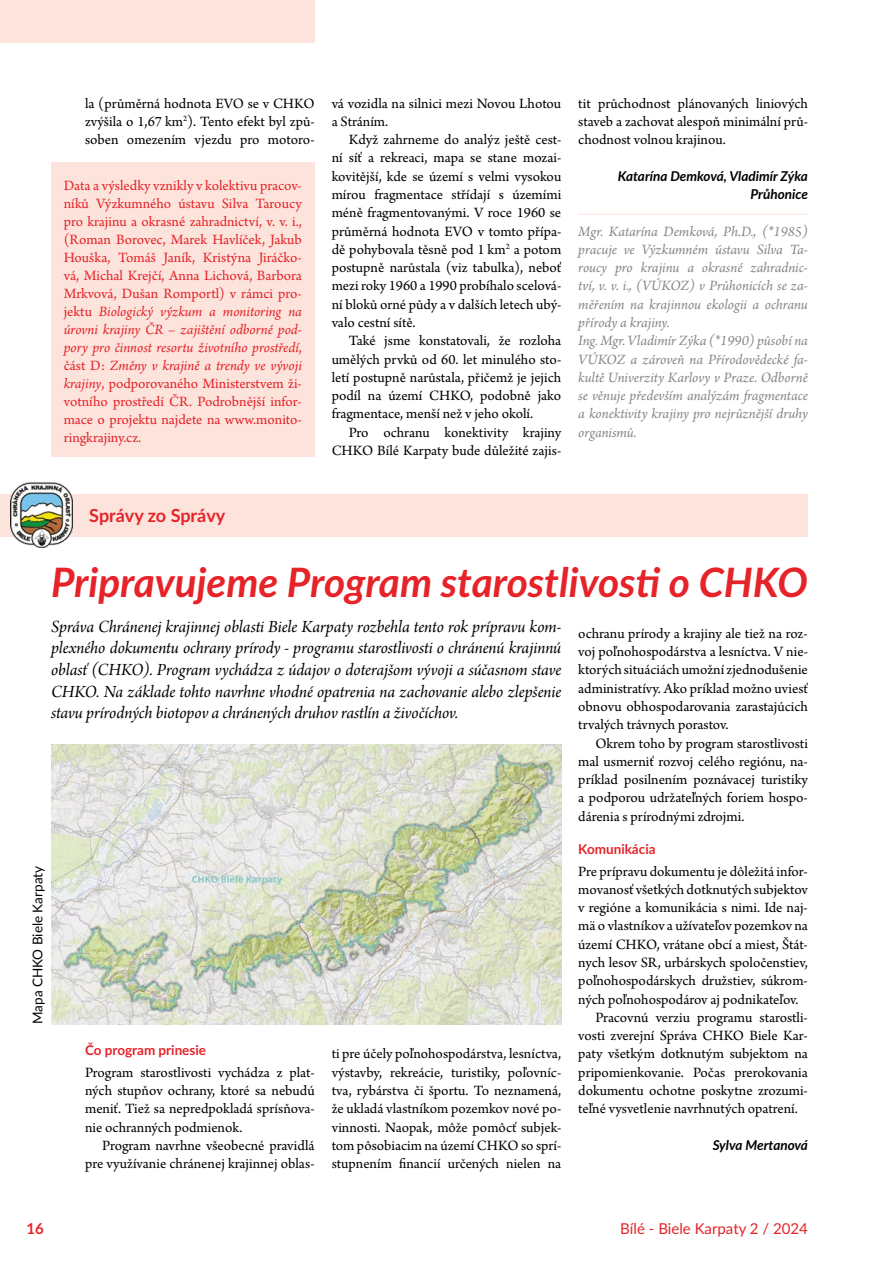
<style>
.page{position:relative;width:893px;height:1263px;background:#fff}
.page>*{position:absolute;margin:0;border:0;box-sizing:border-box;transform-origin:0 0}
.t1{font:italic 700 40.5px "Lato";color:#e52329}
.t2{font:18px/21.6px "Arno Pro Italic Subhead";letter-spacing:-.005em;color:#000;text-align:justify}
.t3{font:700 18px "Lato";color:#e52329}
.t4{font:15px/18.3px "Arno Pro";color:#000;text-align:justify}
.t5{font:15px/18px "Arno Pro";color:#e52329;text-align:justify}
.t6{font:italic 15px/18.3px "Arno Pro";letter-spacing:-.005em;color:#878787}
.t7{font:15px "Lato";color:#e52329}
.t8{font:700 15px "Lato";color:#e52329}
.t9{font:italic 700 13.5px/18.3px "Lato";color:#000;text-align:right}
.t10{font:700 13.5px "Lato";color:#e52329}
.t11{font:13.5px "Lato";color:#000}
.s1{font-style:italic}
</style>
<div class="page">
<div style="left:0;top:0;width:315px;height:43px;background:#fce4dc"></div>
<img style="left:51px;top:745px;width:510px;height:279px">
<hr style="left:578px;top:214px;width:230px;height:1px;background:#fce4dc">
<div style="left:0;top:494px;width:808px;height:42px;background:#fce4dc"></div>
<img style="left:11px;top:482px;width:61px;height:66px">
<div style="left:51px;top:162px;width:264px;height:294px;background:#fce4dc"></div>
<p class="t4" style="left:85px;top:95px;width:231px">la (průměrná hodnota EVO se v CHKO zvýšila o 1,67 km<sup>2</sup>). Tento efekt byl způ‑ soben omezením vjezdu pro motoro‑</p>
<p class="t4" style="left:332px;top:95px;width:231px">vá vozidla na silnici mezi Novou Lhotou a Stráním.</p>
<p class="t4" style="left:332px;top:131px;width:231px;text-indent:17px">Když zahrneme do analýz ještě cest‑ ní síť a rekreaci, mapa se stane mozai‑ kovitější, kde se území s velmi vysokou mírou fragmentace střídají s územími méně fragmentovanými. V roce 1960 se průměrná hodnota EVO v tomto přípa‑ dě pohybovala těsně pod 1 km<sup>2</sup> a potom postupně narůstala (viz tabulka), neboť mezi roky 1960 a 1990 probíhalo scelová‑ ní bloků orné půdy a v dalších letech ubý‑ valo cestní sítě.</p>
<p class="t4" style="left:332px;top:332px;width:231px;text-indent:17px">Také jsme konstatovali, že rozloha umělých prvků od 60. let minulého sto‑ letí postupně narůstala, přičemž je jejich podíl na území CHKO, podobně jako fragmentace, menší než v jeho okolí.</p>
<p class="t4" style="left:332px;top:424px;width:231px;text-align:right">Pro ochranu konektivity krajiny<br>CHKO Bílé Karpaty bude důležité zajis‑</p>
<p class="t5" style="left:64px;top:177px;width:240px">Data a výsledky vznikly v kolektivu pracov‑ níků Výzkumného ústavu Silva Taroucy pro krajinu a okrasné zahradnictví, v. v. i., (Roman Borovec, Marek Havlíček, Jakub Houška, Tomáš Janík, Kristýna Jiráčko‑ vá, Michal Krejčí, Anna Lichová, Barbora Mrkvová, Dušan Romportl) v rámci pro‑ jektu <span class="s1">Biologický výzkum a monitoring na úrovni krajiny ČR – zajištění odborné pod&shy;pory pro činnost resortu životního prostředí</span>, část D: <span class="s1">Změny v krajině a trendy ve vývoji krajiny</span>, podporovaného Ministerstvem ži‑ votního prostředí ČR. Podrobnější infor‑ mace o projektu najdete na www.monito‑ ringkrajiny.cz.</p>
<p class="t4" style="left:578px;top:95px;width:231px">tit průchodnost plánovaných liniových staveb a zachovat alespoň minimální prů‑ chodnost volnou krajinou.</p>
<p class="t9" style="left:618px;top:166px;width:192px">Katarína Demková, Vladimír Zýka<br>Průhonice</p>
<p class="t6" style="left:578px;top:223px;width:231px">Mgr. Katarína Demková, Ph.D., (*1985) pracuje ve Výzkumném ústavu Silva Ta&shy;roucy pro krajinu a okrasné zahradnic&shy;tví, v. v. i., (VÚKOZ) v Průhonicích se za&shy;měřením na krajinnou ekologii a ochranu přírody a krajiny.<br>Ing. Mgr. Vladimír Zýka (*1990) působí na VÚKOZ a zároveň na Přírodovědecké fa&shy;kultě Univerzity Karlovy v Praze. Odborně se věnuje především analýzám fragmentace a konektivity krajiny pro nejrůznější druhy organismů.</p>
<p class="t3" style="left:89px;top:502px;width:138px">Správy zo Správy</p>
<h1 class="t1" style="left:51px;top:553px;width:758px">Pripravujeme Program starostlivosti o CHKO</h1>
<p class="t2" style="left:51px;top:617px;width:512px">Správa Chránenej krajinnej oblasti Biele Karpaty rozbehla tento rok prípravu kom&shy;plexného dokumentu ochrany prírody - programu starostlivosti o chránenú krajinnú oblasť (CHKO). Program vychádza z údajov o doterajšom vývoji a súčasnom stave CHKO. Na základe tohto navrhne vhodné opatrenia na zachovanie alebo zlepšenie stavu prírodných biotopov a chránených druhov rastlín a živočíchov.</p>
<p class="t4" style="left:578px;top:625px;width:231px">ochranu prírody a krajiny ale tiež na roz‑ voj poľnohospodárstva a lesníctva. V nie‑ ktorých situáciách umožní zjednodušenie administratívy. Ako príklad možno uviesť obnovu obhospodarovania zarastajúcich trvalých trávnych porastov.</p>
<p class="t4" style="left:578px;top:735px;width:231px;text-indent:17px">Okrem toho by program starostlivosti mal usmerniť rozvoj celého regiónu, na‑ príklad posilnením poznávacej turistiky a podporou udržateľných foriem hospo‑ dárenia s prírodnými zdrojmi.</p>
<p class="t10" style="left:578px;top:839px;width:79px">Komunikácia</p>
<p class="t4" style="left:578px;top:863px;width:231px">Pre prípravu dokumentu je dôležitá infor‑</p>
<p class="t4" style="left:578px;top:881px;width:231px">movanosť všetkých dotknutých subjektov</p>
<p class="t4" style="left:578px;top:899px;width:231px">v regióne a komunikácia s nimi. Ide naj‑</p>
<p class="t4" style="left:578px;top:917px;width:231px">mä o vlastníkov a užívateľov pozemkov na</p>
<p class="t4" style="left:578px;top:936px;width:231px">území CHKO, vrátane obcí a miest, Štát‑</p>
<p class="t4" style="left:578px;top:954px;width:231px">nych lesov SR, urbárskych spoločenstiev,</p>
<p class="t4" style="left:578px;top:972px;width:231px">poľnohospodárskych družstiev, súkrom‑</p>
<p class="t4" style="left:578px;top:991px;width:222px">ných poľnohospodárov aj podnikateľov.</p>
<p class="t4" style="left:595px;top:1009px;width:214px">Pracovnú verziu programu starostli‑</p>
<p class="t4" style="left:578px;top:1027px;width:231px">vosti zverejní Správa CHKO Biele Kar‑</p>
<p class="t4" style="left:578px;top:1045px;width:231px">paty všetkým dotknutým subjektom na</p>
<p class="t4" style="left:578px;top:1064px;width:231px">pripomienkovanie. Počas prerokovania</p>
<p class="t4" style="left:578px;top:1082px;width:231px">dokumentu ochotne poskytne zrozumi‑</p>
<p class="t4" style="left:578px;top:1100px;width:221px">teľné vysvetlenie navrhnutých opatrení.</p>
<p class="t9" style="left:713px;top:1135px;width:97px">Sylva Mertanová</p>
<p class="t11" style="left:28px;top:1024px;width:160px;rotate:-90deg">Mapa CHKO Biele Karpaty</p>
<p class="t10" style="left:85px;top:1040px;width:123px">Čo program prinesie</p>
<p class="t4" style="left:85px;top:1064px;width:231px">Program starostlivosti vychádza z plat‑ ných stupňov ochrany, ktoré sa nebudú meniť. Tiež sa nepredpokladá sprísňova‑ nie ochranných podmienok.</p>
<p class="t4" style="left:85px;top:1137px;width:231px;text-align:right">Program navrhne všeobecné pravidlá pre využívanie chránenej krajinnej oblas‑</p>
<p class="t4" style="left:332px;top:1045px;width:231px">ti pre účely poľnohospodárstva, lesníctva, výstavby, rekreácie, turistiky, poľovníc‑ tva, rybárstva či športu. To neznamená, že ukladá vlastníkom pozemkov nové po‑ vinnosti. Naopak, môže pomôcť subjek‑ tom pôsobiacim na území CHKO so sprí‑ stupnením financií určených nielen na</p>
<p class="t8" style="left:26px;top:1217px;width:19px">16</p>
<p class="t7" style="left:620px;top:1218px;width:189px">Bílé - Biele Karpaty 2 / 2024</p>
</div>
